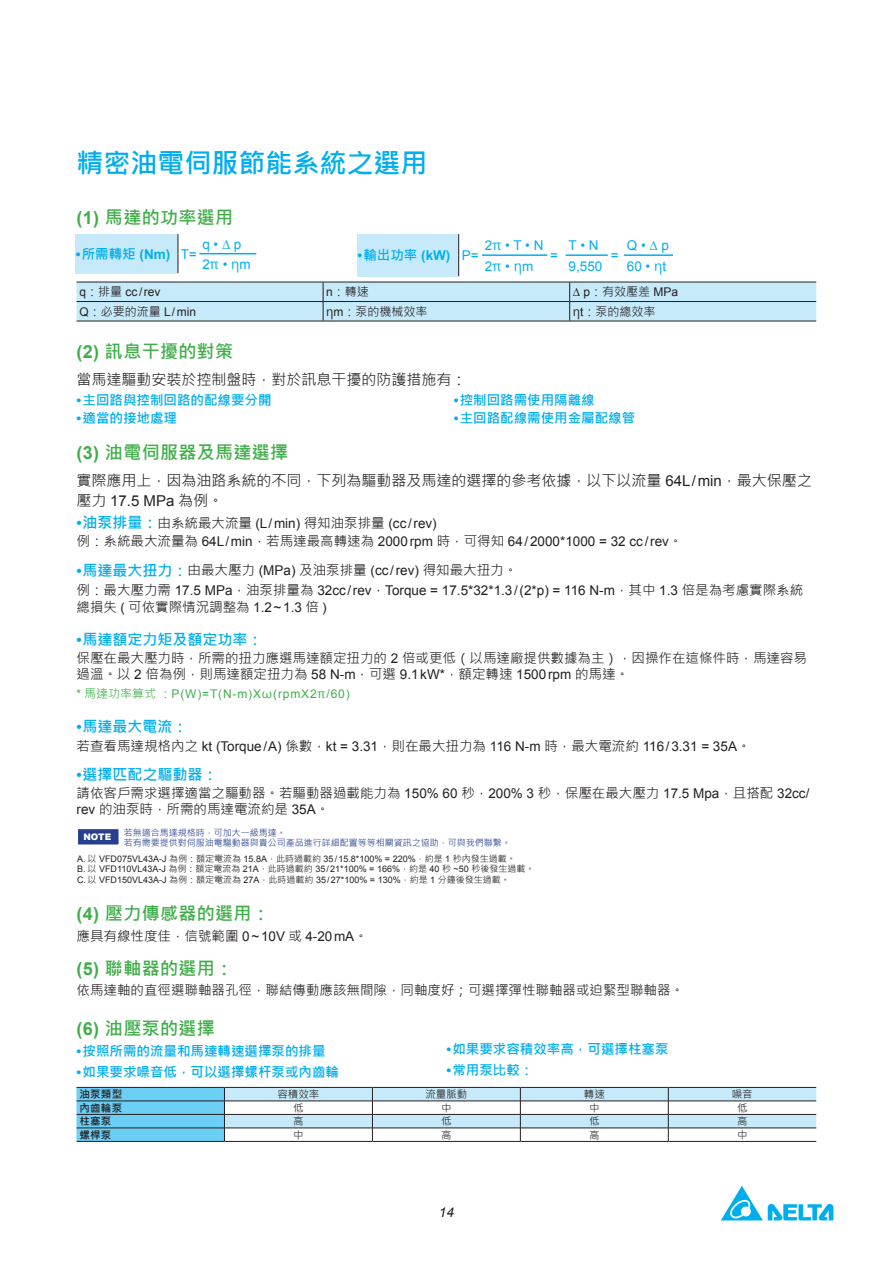
<style>
.page{position:relative;width:893px;height:1263px;background:#fff}
.page>*{position:absolute;margin:0;border:0;box-sizing:border-box;transform-origin:0 0}
.t1{font:700 27px "Microsoft Jheng Hei";color:#00aeef}
.t2{font:700 18px "Microsoft Jheng Hei";letter-spacing:.02em;color:#40ae49}
.t3{font:15px "Microsoft Jheng Hei";color:#231f20}
.t4{font:700 15px "Microsoft Jheng Hei";color:#00aeef}
.t5{font:15px "Arial";color:#231f20}
.t6{font:13.5px/16.2px "Microsoft Jheng Hei";color:#231f20}
.t7{font:13.5px/18.8px "Arial";color:#231f20}
.t8{font:700 13.5px "Microsoft Jheng Hei";color:#00aeef}
.t9{font:13.5px/19.5px "Arial";color:#00aeef}
.t10{font:700 13.5px "Arial";color:#00aeef}
.t11{font:italic 13.5px "Arial";color:#231f20}
.t12{font:12px "Arial";color:#231f20}
.t13{font:12px "Arial";letter-spacing:.07em;color:#40ae49}
.t14{font:12px "Microsoft Jheng Hei";color:#231f20}
.t15{font:10.5px "Microsoft Jheng Hei";color:#231f20}
.t16{font:700 10.5px "Microsoft Jheng Hei";letter-spacing:.02em;color:#231f20}
.t17{font:9px/10.8px "Arial";color:#231f20}
.t18{font:9px/10.8px "Microsoft Jheng Hei";color:#253f8e}
.t19{font:900 9px "Arial";color:#fff}
.s1{font-family:"Arial"}
.s2{font-family:"Microsoft Jheng Hei"}
.s3{font-weight:400}
.s4{font-weight:700;font-size:15px;color:#00aeef}
.s5{font-family:"Microsoft Jheng Hei";font-weight:700;font-size:15px;color:#00aeef}
.s6{font-family:"Arial";font-weight:700;font-size:15px;color:#00aeef}
</style>
<div class="page">
<div style="left:76px;top:234px;width:102px;height:39px;background:#c6eafa"></div>
<svg style="left:178px;top:234px;width:1px;height:39px"></svg>
<hr style="left:199px;top:253px;width:57px;height:1px;background:#00aeef">
<div style="left:357px;top:234px;width:102px;height:42px;background:#c6eafa"></div>
<svg style="left:458px;top:234px;width:1px;height:42px"></svg>
<hr style="left:482px;top:254px;width:65px;height:2px;background:#00aeef">
<hr style="left:566px;top:254px;width:42px;height:2px;background:#00aeef">
<hr style="left:624px;top:254px;width:49px;height:2px;background:#00aeef">
<hr style="left:77px;top:321px;width:246px;height:1px;background:#231f20">
<hr style="left:323px;top:321px;width:247px;height:1px;background:#231f20">
<hr style="left:570px;top:321px;width:246px;height:1px;background:#231f20">
<svg style="left:77px;top:282px;width:739px;height:39px"></svg>
<div style="left:77px;top:828px;width:43px;height:18px;background:#253f8e;border:2px solid #fff"></div>
<hr style="left:77px;top:1141px;width:147px;height:1px;background:#231f20">
<hr style="left:224px;top:1141px;width:148px;height:1px;background:#231f20">
<hr style="left:372px;top:1141px;width:148px;height:1px;background:#231f20">
<hr style="left:520px;top:1141px;width:148px;height:1px;background:#231f20">
<hr style="left:668px;top:1141px;width:148px;height:1px;background:#231f20">
<svg style="left:77px;top:1087px;width:739px;height:54px"></svg>
<h1 class="t1" style="left:77px;top:146px;width:352px">精密油電伺服節能系統之選用</h1>
<h2 class="t2" style="left:77px;top:206px;width:158px"><span class="s1">(1)</span> 馬達的功率選用</h2>
<p class="t10" style="left:76px;top:245px;width:123px">• <span class="s2">所需轉矩</span> (Nm) <span class="s3">T=</span></p>
<p class="t9" style="left:202px;top:235px;width:50px">q • ∆p<br>2<span class="s2">π</span> • <span class="s2">η</span>m</p>
<p class="t9" style="left:627px;top:236px;width:44px">Q • ∆ p</p>
<p class="t9" style="left:485px;top:236px;width:60px">2<span class="s2">π</span> • T • N</p>
<p class="t9" style="left:569px;top:236px;width:31px">T • N</p>
<p class="t10" style="left:357px;top:247px;width:123px">• <span class="s2">輸出功率</span> (kW) <span class="s3">P=</span></p>
<p class="t9" style="left:550px;top:246px;width:9px">=</p>
<p class="t9" style="left:611px;top:246px;width:9px">=</p>
<p class="t9" style="left:485px;top:257px;width:50px">2<span class="s2">π</span> • <span class="s2">η</span>m</p>
<p class="t9" style="left:569px;top:257px;width:35px">9,550</p>
<p class="t9" style="left:627px;top:257px;width:41px">60 • <span class="s2">η</span>t</p>
<p class="t12" style="left:80px;top:284px;width:83px">q<span class="s2">：排量</span> cc / rev</p>
<p class="t14" style="left:326px;top:284px;width:44px"><span class="s1">n</span>：轉速</p>
<p class="t12" style="left:573px;top:284px;width:107px">∆ p<span class="s2">：有效壓差</span> MPa</p>
<p class="t12" style="left:80px;top:304px;width:118px">Q<span class="s2">：必要的流量</span> L / min</p>
<p class="t14" style="left:326px;top:304px;width:103px">η<span class="s1">m</span>：泵的機械效率</p>
<p class="t14" style="left:573px;top:304px;width:84px">η<span class="s1">t</span>：泵的總效率</p>
<h2 class="t2" style="left:77px;top:340px;width:158px"><span class="s1">(2)</span> 訊息干擾的對策</h2>
<p class="t3" style="left:77px;top:370px;width:391px">當馬達驅動安裝於控制盤時，對於訊息干擾的防護措施有：</p>
<p class="t8" style="left:77px;top:392px;width:196px"><span class="s1">•</span> 主回路與控制回路的配線要分開</p>
<p class="t8" style="left:77px;top:410px;width:102px"><span class="s1">•</span> 適當的接地處理</p>
<p class="t8" style="left:454px;top:392px;width:142px"><span class="s1">•</span> 控制回路需使用隔離線</p>
<p class="t8" style="left:454px;top:410px;width:183px"><span class="s1">•</span> 主回路配線需使用金屬配線管</p>
<h2 class="t2" style="left:77px;top:441px;width:213px"><span class="s1">(3)</span> 油電伺服器及馬達選擇</h2>
<p class="t3" style="left:77px;top:471px;width:737px">實際應用上，因為油路系統的不同，下列為驅動器及馬達的選擇的參考依據，以下以流量 <span class="s1">64L / min</span>，最大保壓之</p>
<p class="t5" style="left:77px;top:490px;width:148px"><span class="s2">壓力</span> 17.5 MPa <span class="s2">為例。</span></p>
<p class="t7" style="left:77px;top:513px;width:607px"><span class="s4">•</span> <span class="s5">油泵排量：</span><span class="s2">由系統最大流量</span> (L / min) <span class="s2">得知油泵排量</span> (cc / rev)<br><span class="s2">例：系統最大流量為</span> 64L / min<span class="s2">，若馬達最高轉速為</span> 2000 rpm <span class="s2">時，可得知</span> 64 / 2000*1000 = 32 cc / rev<span class="s2">。</span></p>
<p class="t6" style="left:77px;top:562px;width:442px"><span class="s6">•</span> <span class="s4">馬達最大扭力：</span>由最大壓力 <span class="s1">(MPa)</span> 及油泵排量 <span class="s1">(cc/rev)</span> 得知最大扭力。</p>
<p class="t7" style="left:77px;top:581px;width:728px"><span class="s2">例：最大壓力需</span> 17.5 MPa<span class="s2">，油泵排量為</span> 32cc / rev<span class="s2">，</span>Torque = 17.5*32*1.3 / (2*p) = 116 N-m<span class="s2">，其中</span> 1.3 <span class="s2">倍是為考慮實際系統</span></p>
<p class="t6" style="left:77px;top:599px;width:252px">總損失 <span class="s1">(</span> 可依實際情況調整為 <span class="s1">1.2 ~ 1.3</span> 倍 <span class="s1">)</span></p>
<p class="t4" style="left:77px;top:630px;width:188px"><span class="s1">•</span> 馬達額定力矩及額定功率：</p>
<p class="t6" style="left:77px;top:650px;width:732px">保壓在最大壓力時，所需的扭力應選馬達額定扭力的 <span class="s1">2</span> 倍或更低（以馬達廠提供數據為主），因操作在這條件時，馬達容易過溫。以 <span class="s1">2</span> 倍為例，則馬達額定扭力為 <span class="s1">58 N-m</span>，可選 <span class="s1">9.1 kW*</span>，額定轉速 <span class="s1">1500 rpm</span> 的馬達。</p>
<p class="t13" style="left:77px;top:686px;width:275px">* <span class="s2">馬達功率算式：</span>P(W)=T(N-m)X<span class="s2">ω</span>(rpmX2<span class="s2">π</span>/60)</p>
<p class="t4" style="left:77px;top:717px;width:113px"><span class="s1">•</span> 馬達最大電流：</p>
<p class="t7" style="left:77px;top:737px;width:675px"><span class="s2">若查看馬達規格內之</span> kt (Torque / A) <span class="s2">係數，</span>kt = 3.31<span class="s2">，則在最大扭力為</span> 116 N-m <span class="s2">時，最大電流約</span> 116 / 3.31 = 35A<span class="s2">。</span></p>
<p class="t4" style="left:77px;top:765px;width:143px"><span class="s1">•</span> 選擇匹配之驅動器：</p>
<p class="t6" style="left:77px;top:785px;width:734px">請依客戶需求選擇適當之驅動器。若驅動器過載能力為 <span class="s1">150% 60</span> 秒，<span class="s1">200% 3</span> 秒，保壓在最大壓力 <span class="s1">17.5 Mpa</span>，且搭配 <span class="s1">32cc/ rev</span> 的油泵時，所需的馬達電流約是 <span class="s1">35A</span>。</p>
<p class="t18" style="left:124px;top:827px;width:388px">若無適合馬達規格時，可加大一級馬達。<br>若有需要提供對伺服油電驅動器與貴公司產品進行詳細配置等等相關資訊之協助，可與我們聯繫。</p>
<p class="t17" style="left:77px;top:853px;width:459px">A. <span class="s2">以</span> VFD075VL43A-J <span class="s2">為例：額定電流為</span> 15.8A<span class="s2">，此時過載約</span> 35 / 15.8*100% = 220%<span class="s2">，約是</span> 1 <span class="s2">秒內發生過載。<br></span>B. <span class="s2">以</span> VFD110VL43A-J <span class="s2">為例：額定電流為</span> 21A<span class="s2">，此時過載約</span> 35 / 21*100% = 166%<span class="s2">，約是</span> 40 <span class="s2">秒</span> ~50 <span class="s2">秒後發生過載。<br></span>C. <span class="s2">以</span> VFD150VL43A-J <span class="s2">為例：額定電流為</span> 27A<span class="s2">，此時過載約</span> 35 / 27*100% = 130%<span class="s2">，約是</span> 1 <span class="s2">分鐘後發生過載。</span></p>
<p class="t19" style="left:83px;top:830px;width:29px">NOTE</p>
<h2 class="t2" style="left:77px;top:902px;width:195px"><span class="s1">(4)</span> 壓力傳感器的選用：</h2>
<p class="t6" style="left:77px;top:928px;width:293px">應具有線性度佳，信號範圍 <span class="s1">0 ~ 10V</span> 或 <span class="s1">4-20mA</span>。</p>
<h2 class="t2" style="left:77px;top:957px;width:158px"><span class="s1">(5)</span> 聯軸器的選用：</h2>
<p class="t6" style="left:77px;top:982px;width:609px">依馬達軸的直徑選聯軸器孔徑，聯結傳動應該無間隙，同軸度好；可選擇彈性聯軸器或迫緊型聯軸器。</p>
<h2 class="t2" style="left:77px;top:1017px;width:140px"><span class="s1">(6)</span> 油壓泵的選擇</h2>
<p class="t8" style="left:77px;top:1043px;width:250px"><span class="s1">•</span> 按照所需的流量和馬達轉速選擇泵的排量</p>
<p class="t8" style="left:77px;top:1064px;width:264px"><span class="s1">•</span> 如果要求噪音低，可以選擇螺杆泵或內齒輪</p>
<p class="t8" style="left:446px;top:1040px;width:223px"><span class="s1">•</span> 如果要求容積效率高，可選擇柱塞泵</p>
<p class="t8" style="left:446px;top:1061px;width:88px"><span class="s1">•</span> 常用泵比較：</p>
<p class="t16" style="left:80px;top:1088px;width:44px">油泵類型</p>
<p class="t15" style="left:277px;top:1088px;width:43px">容積效率</p>
<p class="t15" style="left:425px;top:1088px;width:43px">流量脈動</p>
<p class="t15" style="left:584px;top:1088px;width:22px">轉速</p>
<p class="t15" style="left:732px;top:1088px;width:22px">噪音</p>
<p class="t16" style="left:80px;top:1101px;width:44px">內齒輪泵</p>
<p class="t15" style="left:293px;top:1101px;width:12px">低</p>
<p class="t15" style="left:441px;top:1101px;width:12px">中</p>
<p class="t15" style="left:589px;top:1101px;width:12px">中</p>
<p class="t15" style="left:737px;top:1101px;width:12px">低</p>
<p class="t16" style="left:80px;top:1115px;width:33px">柱塞泵</p>
<p class="t15" style="left:293px;top:1115px;width:12px">高</p>
<p class="t15" style="left:441px;top:1115px;width:12px">低</p>
<p class="t15" style="left:589px;top:1115px;width:12px">低</p>
<p class="t15" style="left:737px;top:1115px;width:12px">高</p>
<p class="t16" style="left:80px;top:1128px;width:33px">螺桿泵</p>
<p class="t15" style="left:293px;top:1128px;width:12px">中</p>
<p class="t15" style="left:441px;top:1128px;width:12px">高</p>
<p class="t15" style="left:589px;top:1128px;width:12px">高</p>
<p class="t15" style="left:737px;top:1128px;width:12px">中</p>
<p class="t11" style="left:439px;top:1203px;width:17px">14</p>
</div>
